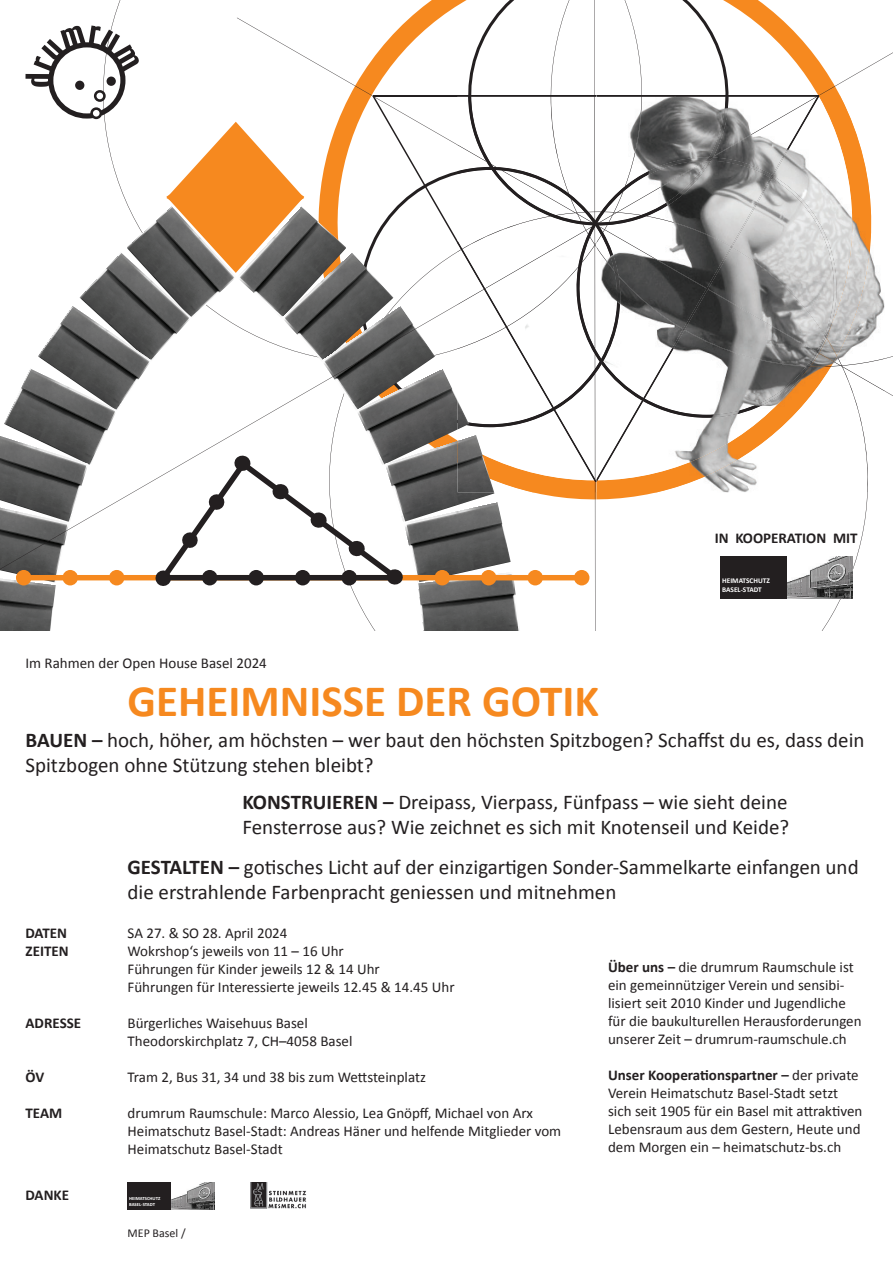
<style>
.page{position:relative;width:893px;height:1263px;background:#fff}
.page>*{position:absolute;margin:0;border:0;box-sizing:border-box;transform-origin:0 0}
.t1{font:700 45px "Calibri";color:#f6891f}
.t2{font:21px/25.2px "Calibri";color:#231f20}
.t3{font:15px/18px "Calibri";color:#231f20}
.t4{font:700 15px/18px "Calibri";color:#231f20}
.t5{font:12px "Calibri";color:#231f20}
.t6{font:700 7.35px/8.7px "Calibri";color:#fff}
.t7{font:700 4.8px/5.7px "Calibri";color:#fff}
.s1{font-weight:700}
</style>
<div class="page">
<svg style="left:0;top:0;width:893px;height:631px"></svg>
<svg style="left:26px;top:26px;width:113px;height:93px"></svg>
<div style="left:75px;top:81px;width:9px;height:9px;background:#231f20;border-radius:50%"></div>
<div style="left:107px;top:77px;width:9px;height:9px;background:#231f20;border-radius:50%"></div>
<img style="left:250px;top:1182px;width:57px;height:27px">
<img style="left:786px;top:556px;width:66px;height:42px">
<div style="left:720px;top:556px;width:66px;height:42px;background:#231f20"></div>
<img style="left:171px;top:1182px;width:43px;height:28px">
<div style="left:128px;top:1182px;width:43px;height:28px;background:#231f20"></div>
<img style="left:820px;top:96px;width:63px;height:262px">
<img style="left:625px;top:97px;width:239px;height:255px">
<img style="left:843px;top:358px;width:41px;height:4px">
<img style="left:826px;top:338px;width:11px;height:18px">
<img style="left:625px;top:223px;width:86px;height:2px">
<img style="left:711px;top:158px;width:137px;height:178px">
<img style="left:816px;top:335px;width:10px;height:17px">
<img style="left:834px;top:391px;width:50px;height:101px">
<img style="left:625px;top:367px;width:209px;height:125px">
<img style="left:458px;top:349px;width:358px;height:131px">
<img style="left:625px;top:418px;width:59px;height:62px">
<img style="left:842px;top:391px;width:27px;height:101px">
<img style="left:817px;top:367px;width:2px;height:11px">
<img style="left:625px;top:352px;width:192px;height:66px">
<img style="left:494px;top:480px;width:56px;height:12px">
<img style="left:458px;top:305px;width:26px;height:44px">
<img style="left:484px;top:305px;width:66px;height:175px">
<img style="left:467px;top:369px;width:83px;height:58px">
<img style="left:458px;top:400px;width:11px;height:29px">
<img style="left:458px;top:435px;width:36px;height:57px">
<img style="left:834px;top:362px;width:50px;height:29px">
<img style="left:625px;top:226px;width:191px;height:126px">
<svg style="left:806px;top:352px;width:37px;height:15px"></svg>
<img style="left:458px;top:97px;width:92px;height:48px">
<img style="left:625px;top:96px;width:192px;height:1px">
<img style="left:458px;top:96px;width:92px;height:1px">
<img style="left:468px;top:97px;width:23px;height:48px">
<img style="left:458px;top:222px;width:92px;height:5px">
<img style="left:492px;top:222px;width:58px;height:3px">
<img style="left:458px;top:145px;width:92px;height:77px">
<svg style="left:486px;top:161px;width:16px;height:10px"></svg>
<img style="left:625px;top:97px;width:192px;height:125px">
<svg style="left:706px;top:156px;width:7px;height:5px"></svg>
<img style="left:458px;top:227px;width:92px;height:78px">
<svg style="left:550px;top:0;width:75px;height:631px"></svg>
<p class="t4" style="left:715px;top:529px;width:144px">IN KOOPERATION MIT</p>
<p class="t3" style="left:26px;top:654px;width:243px">Im Rahmen der Open House Basel 2024</p>
<p class="t6" style="left:722px;top:576px;width:49px">HEIMATSCHUTZ<br>BASEL-STADT</p>
<h1 class="t1" style="left:128px;top:672px;width:473px">GEHEIMNISSE DER GOTIK</h1>
<h2 class="t2" style="left:26px;top:728px;width:841px"><span class="s1">BAUEN –</span> hoch, höher, am höchsten – wer baut den höchsten Spitzbogen? Schaffst du es, dass dein<br>Spitzbogen ohne Stützung stehen bleibt?</h2>
<p class="t4" style="left:26px;top:924px;width:45px">DATEN<br>ZEITEN</p>
<p class="t4" style="left:26px;top:1014px;width:57px">ADRESSE</p>
<p class="t4" style="left:26px;top:1068px;width:20px">ÖV</p>
<p class="t4" style="left:26px;top:1104px;width:38px">TEAM</p>
<p class="t4" style="left:26px;top:1186px;width:45px">DANKE</p>
<h2 class="t2" style="left:242px;top:789px;width:548px"><span class="s1">KONSTRUIEREN –</span> Dreipass, Vierpass, Fünfpass – wie sieht deine<br>Fensterrose aus? Wie zeichnet es sich mit Knotenseil und Keide?</h2>
<h2 class="t2" style="left:128px;top:854px;width:733px"><span class="s1">GESTALTEN –</span> gotisches Licht auf der einzigartigen Sonder-Sammelkarte einfangen und die erstrahlende Farbenpracht geniessen und mitnehmen</h2>
<p class="t3" style="left:128px;top:924px;width:329px">SA 27. &amp; SO 28. April 2024<br>Wokrshop‘s jeweils von 11 – 16 Uhr<br>Führungen für Kinder jeweils 12 &amp; 14 Uhr<br>Führungen für Interessierte jeweils 12.45 &amp; 14.45 Uhr</p>
<p class="t3" style="left:128px;top:1014px;width:226px">Bürgerliches Waisehuus Basel<br>Theodorskirchplatz 7, CH–4058 Basel</p>
<p class="t3" style="left:128px;top:1068px;width:300px">Tram 2, Bus 31, 34 und 38 bis zum Wettsteinplatz</p>
<p class="t3" style="left:128px;top:1104px;width:435px">drumrum Raumschule: Marco Alessio, Lea Gnöpff, Michael von Arx<br>Heimatschutz Basel-Stadt: Andreas Häner und helfende Mitglieder vom<br>Heimatschutz Basel-Stadt</p>
<p class="t7" style="left:129px;top:1195px;width:33px">HEIMATSCHUTZ<br>BASEL-STADT</p>
<p class="t5" style="left:128px;top:1225px;width:60px">MEP Basel /</p>
<p class="t3" style="left:608px;top:958px;width:255px"><span class="s1">Über uns –</span> die drumrum Raumschule ist ein gemeinnütziger Verein und sensibi&shy;lisiert seit 2010 Kinder und Jugendliche für die baukulturellen Herausforderungen unserer Zeit – drumrum-raumschule.ch</p>
<p class="t3" style="left:608px;top:1066px;width:256px"><span class="s1">Unser Kooperationspartner –</span> der private Verein Heimatschutz Basel-Stadt setzt sich seit 1905 für ein Basel mit attraktiven Lebensraum aus dem Gestern, Heute und dem Morgen ein – heimatschutz-bs.ch</p>
</div>
